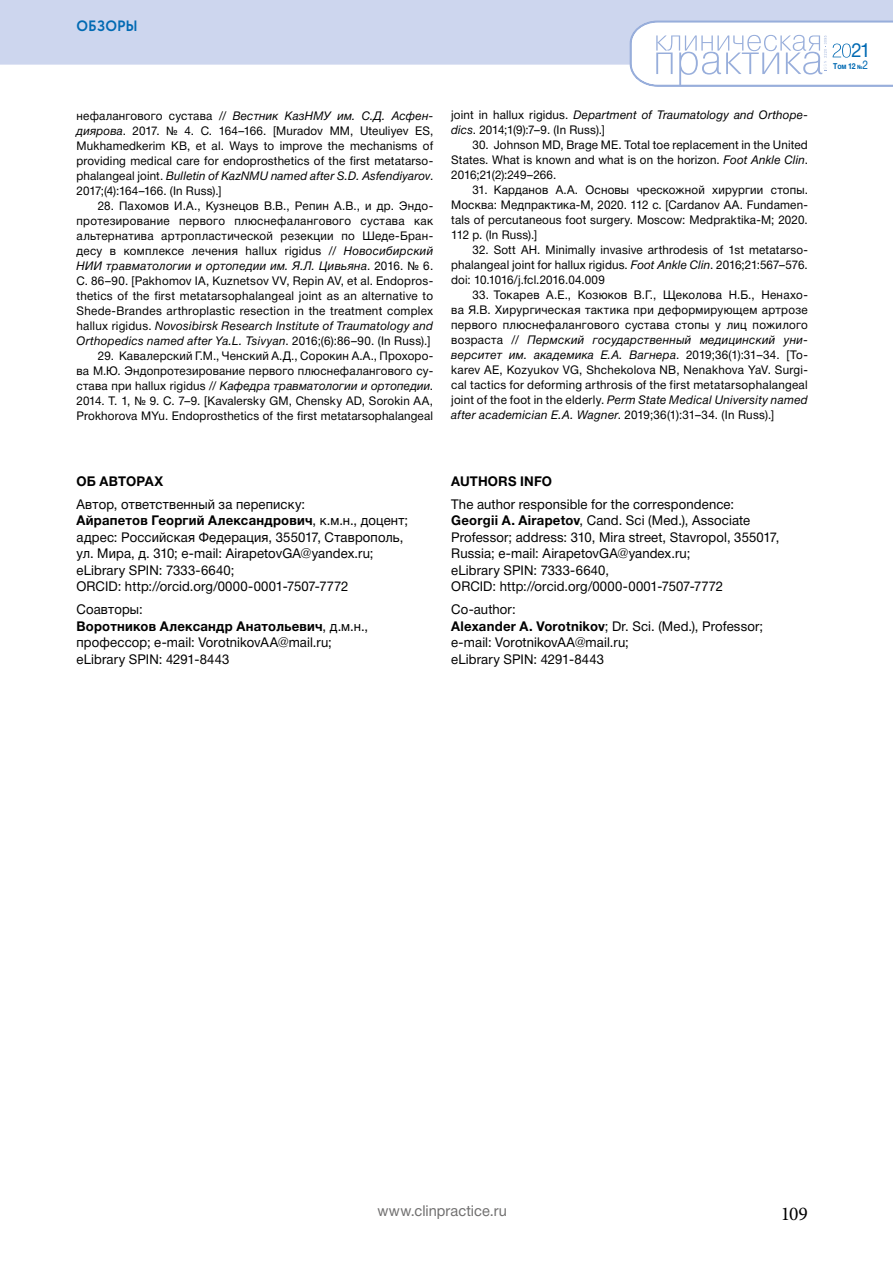
<style>
.page{position:relative;width:893px;height:1263px;background:#fff}
.page>*{position:absolute;margin:0;border:0;box-sizing:border-box;transform-origin:0 0}
.t1{font:19.5px "Minion Pro";color:#000}
.t2{font:19.5px "Helvetica Neue Cyr";color:#016ab3;scale:.95 1}
.t3{font:15px "Helvetica Neue Cyr";letter-spacing:.005em;color:#706f6f}
.t4{font:700 15px "Circe";letter-spacing:-.005em;color:#016ab3;scale:.95 1}
.t5{font:13.5px/16.5px "Helvetica Neue Cyr";letter-spacing:.01em;color:#000}
.t6{font:700 13.5px "Helvetica Neue Cyr";letter-spacing:.01em;color:#000}
.t7{font:12px/15px "Helvetica Neue Cyr";letter-spacing:.015em;color:#000;text-align:justify}
.t8{font:700 8.25px "Helvetica Neue Cyr";color:#016ab3;scale:.85 1}
.s1{font-style:italic}
.s2{font-weight:700}
.s3{font-size:6px}
.s4{font-weight:400;font-size:12px}
</style>
<div class="page">
<div style="left:0;top:0;width:893px;height:65px;background:#cdd6ee"></div>
<svg style="left:629px;top:20px;width:264px;height:67px"></svg>
<p class="t4" style="left:77px;top:16px;width:66px">ОБЗОРЫ</p>
<p class="t7" style="left:77px;top:109px;width:358px">нефалангового сустава // <span class="s1">Вестник КазНМУ им. С.Д. Асфен&shy;диярова</span>. 2017. № 4. С. 164–166. [Muradov MM, Uteuliyev ES, Mukhamedkerim KB, et al. Ways to improve the mechanisms of providing medical care for endoprosthetics of the first metatarso&shy;phalangeal joint. <span class="s1">Bulletin of KazNMU named after S.D. Asfendiyarov</span>.<br>2017;(4):164–166. (In Russ).]</p>
<p class="t7" style="left:77px;top:199px;width:358px;text-indent:21px">28. Пахомов И.А., Кузнецов В.В., Репин А.В., и др. Эндо&shy;протезирование первого плюснефалангового сустава как альтернатива артропластической резекции по Шеде-Бран&shy;десу в комплексе лечения hallux rigidus // <span class="s1">Новосибирский НИИ травматологии и ортопедии им. Я.Л. Цивьяна</span>. 2016. № 6.<br>С. 86–90. [Pakhomov IA, Kuznetsov VV, Repin AV, et al. Endopros&shy;thetics of the first metatarsophalangeal joint as an alternative to Shede-Brandes arthroplastic resection in the treatment complex hallux rigidus. <span class="s1">Novosibirsk Research Institute of Traumatology and Orthopedics named after Ya.L. Tsivyan</span>. 2016;(6):86–90. (In Russ).]</p>
<p class="t7" style="left:77px;top:349px;width:358px;text-indent:21px">29. Кавалерский Г.М., Ченский А.Д., Сорокин А.А., Прохоро&shy;ва М.Ю. Эндопротезирование первого плюснефалангового су&shy;става при hallux rigidus // <span class="s1">Кафедра травматологии и ортопедии</span>.<br>2014. Т. 1, № 9. С. 7–9. [Kavalersky GM, Chensky AD, Sorokin AA, Prokhorova MYu. Endoprosthetics of the first metatarsophalangeal</p>
<p class="t7" style="left:451px;top:108px;width:358px">joint in hallux rigidus. <span class="s1">Department of Traumatology and Orthope&shy;dics</span>. 2014;1(9):7–9. (In Russ).]</p>
<p class="t7" style="left:451px;top:138px;width:358px;text-indent:21px">30. Johnson MD, Brage ME. Total toe replacement in the United States. What is known and what is on the horizon. <span class="s1">Foot Ankle Clin</span>.<br>2016;21(2):249–266.</p>
<p class="t7" style="left:451px;top:183px;width:358px;text-indent:21px">31. Карданов А.А. Основы чрескожной хирургии стопы.<br>Москва: Медпрактика-М, 2020. 112 с. [Cardanov AA. Fundamen&shy;tals of percutaneous foot surgery. Moscow: Medpraktika-M; 2020.<br>112 p. (In Russ).]</p>
<p class="t7" style="left:451px;top:243px;width:358px;text-indent:21px">32. Sott AH. Minimally invasive arthrodesis of 1st metatarso&shy;phalangeal joint for hallux rigidus. <span class="s1">Foot Ankle Clin</span>. 2016;21:567–576. doi: 10.1016/j.fcl.2016.04.009</p>
<p class="t7" style="left:451px;top:288px;width:358px;text-indent:21px">33. Токарев А.Е., Козюков В.Г., Щеколова Н.Б., Ненахо&shy;ва Я.В. Хирургическая тактика при деформирующем артрозе первого плюснефалангового сустава стопы у лиц пожилого возраста // <span class="s1">Пермский государственный медицинский уни&shy;верситет им. академика Е.А. Вагнера</span>. 2019;36(1):31–34. [To&shy;karev AE, Kozyukov VG, Shchekolova NB, Nenakhova YaV. Surgi&shy;cal tactics for deforming arthrosis of the first metatarsophalangeal joint of the foot in the elderly. <span class="s1">Perm State Medical University named after academician E.A. Wagner</span>. 2019;36(1):31–34. (In Russ).]</p>
<p class="t6" style="left:77px;top:474px;width:88px">ОБ АВТОРАХ</p>
<p class="t5" style="left:77px;top:496px;width:333px">Автор, ответственный за переписку:<br><span class="s2">Айрапетов Георгий Александрович</span>, к.м.н., доцент; адрес: Российская Федерация, 355017, Ставрополь, ул. Мира, д. 310; e-mail: AirapetovGA@yandex.ru; eLibrary SPIN: 7333-6640;<br>ORCID: http://orcid.org/0000-0001-7507-7772</p>
<p class="t5" style="left:77px;top:601px;width:293px">Соавторы:<br><span class="s2">Воротников Александр Анатольевич</span>, д.м.н., профессор; e-mail: VorotnikovAA@mail.ru; eLibrary SPIN: 4291-8443</p>
<p class="t6" style="left:451px;top:474px;width:102px">AUTHORS INFO</p>
<p class="t5" style="left:451px;top:496px;width:330px">The author responsible for the correspondence:<br><span class="s2">Georgii A. Airapetov</span>, Cand. Sci (Med.), Associate Professor; address: 310, Mira street, Stavropol, 355017, Russia; e-mail: AirapetovGA@yandex.ru;<br>eLibrary SPIN: 7333-6640,<br>ORCID: http://orcid.org/0000-0001-7507-7772</p>
<p class="t5" style="left:451px;top:601px;width:313px">Co-author:<br><span class="s2">Alexander A. Vorotnikov</span>; Dr. Sci. (Med.), Professor; e-mail: VorotnikovAA@mail.ru;<br>eLibrary SPIN: 4291-8443</p>
<h1 class="t2" style="left:851px;top:40px;width:22px">21</h1>
<p class="t8" style="left:833px;top:61px;width:43px">Том 12 <span class="s3">№</span><span class="s4">2</span></p>
<p class="t3" style="left:377px;top:1203px;width:131px">www.clinpractice.ru</p>
<h1 class="t1" style="left:781px;top:1200px;width:29px">109</h1>
</div>
